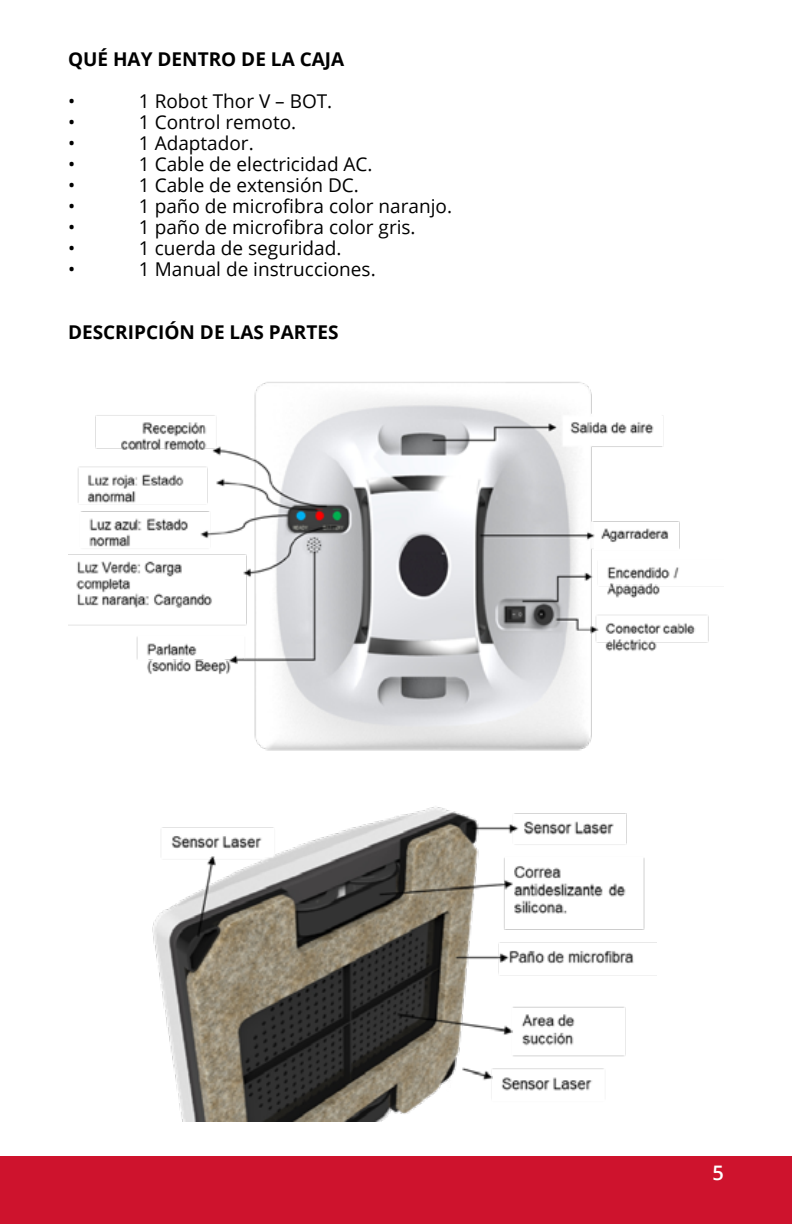
<style>
.page{position:relative;width:792px;height:1224px;background:#fff}
.page>*{position:absolute;margin:0;border:0;box-sizing:border-box;transform-origin:0 0}
.t1{font:600 20px "Open Sans";color:#fff}
.t2{font:19px "Open Sans";color:#000}
.t3{font:700 19px "Open Sans";color:#000}
</style>
<div class="page">
<div style="left:0;top:1156px;width:792px;height:68px;background:#ce132d"></div>
<img style="left:68px;top:382px;width:641px;height:369px">
<img style="left:152px;top:807px;width:504px;height:315px">
<p class="t3" style="left:68px;top:45px;width:278px">QUÉ HAY DENTRO DE LA CAJA</p>
<p class="t2" style="left:68px;top:88px;width:9px">•</p>
<p class="t2" style="left:139px;top:88px;width:195px">1 Robot Thor V – BOT.</p>
<p class="t2" style="left:68px;top:109px;width:9px">•</p>
<p class="t2" style="left:139px;top:109px;width:159px">1 Control remoto.</p>
<p class="t2" style="left:68px;top:130px;width:9px">•</p>
<p class="t2" style="left:139px;top:130px;width:116px">1 Adaptador.</p>
<p class="t2" style="left:68px;top:151px;width:9px">•</p>
<p class="t2" style="left:139px;top:151px;width:235px">1 Cable de electricidad AC.</p>
<p class="t2" style="left:68px;top:172px;width:9px">•</p>
<p class="t2" style="left:139px;top:172px;width:222px">1 Cable de extensión DC.</p>
<p class="t2" style="left:68px;top:193px;width:9px">•</p>
<p class="t2" style="left:139px;top:193px;width:315px">1 paño de microfibra color naranjo.</p>
<p class="t2" style="left:68px;top:214px;width:9px">•</p>
<p class="t2" style="left:139px;top:214px;width:278px">1 paño de microfibra color gris.</p>
<p class="t2" style="left:68px;top:235px;width:9px">•</p>
<p class="t2" style="left:139px;top:235px;width:204px">1 cuerda de seguridad.</p>
<p class="t2" style="left:68px;top:256px;width:9px">•</p>
<p class="t2" style="left:139px;top:256px;width:238px">1 Manual de instrucciones.</p>
<p class="t3" style="left:68px;top:318px;width:272px">DESCRIPCIÓN DE LAS PARTES</p>
<p class="t1" style="left:713px;top:1160px;width:13px">5</p>
</div>
